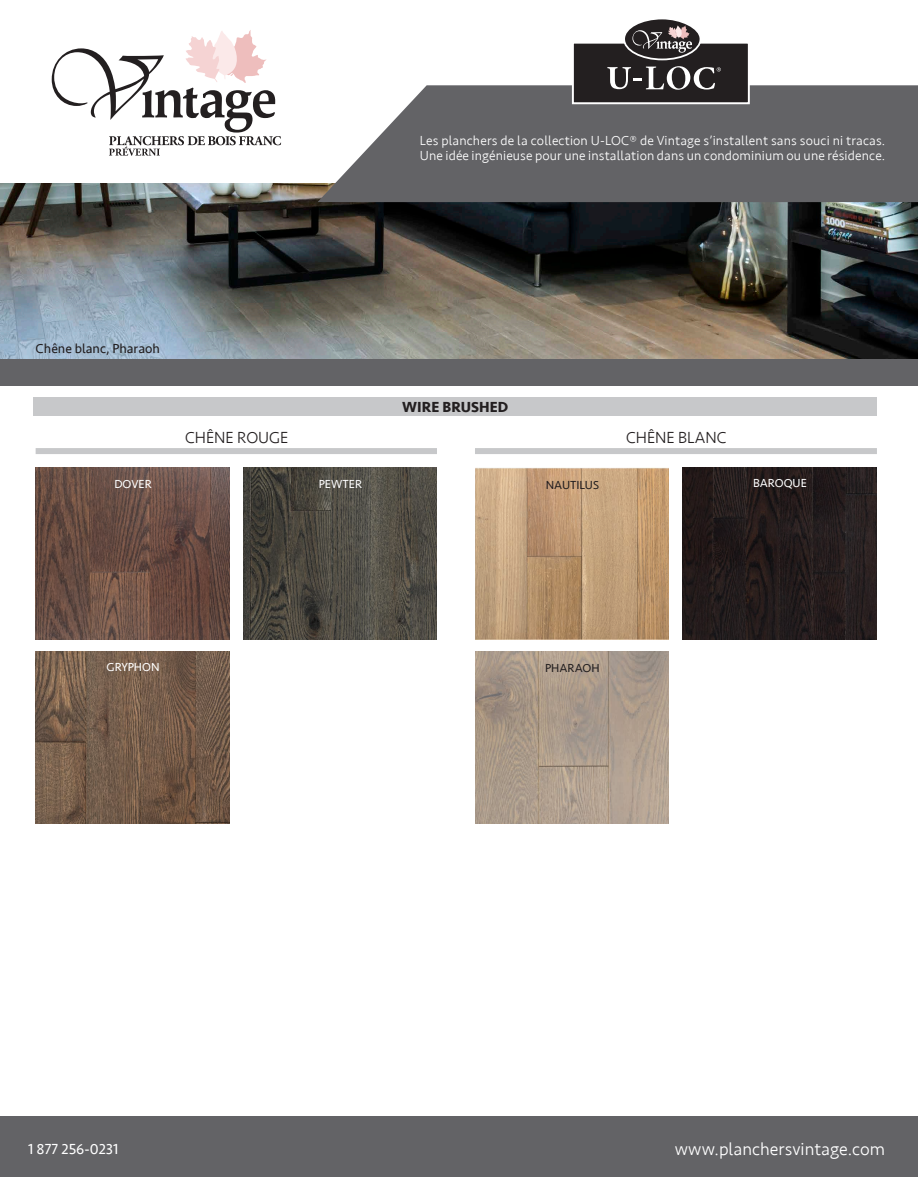
<style>
.page{position:relative;width:918px;height:1188px;background:#fff}
.page>*{position:absolute;margin:0;border:0;box-sizing:border-box;transform-origin:0 0}
.t1{font:300 18px "Seravek";color:#fff}
.t2{font:300 16.5px "Seravek";color:#231f20}
.t3{font:15px "Seravek";color:#fff}
.t4{font:700 15px "Seravek";color:#231f20}
.Text_intro{font:300 13.5px/15px "Seravek";letter-spacing:.01em;color:#fff}
.t5{font:13.5px "Seravek";color:#231f20}
.t6{font:12px "Seravek";color:#fff}
.t7{font:12px "Seravek";color:#231f20}
</style>
<div class="page">
<img style="left:0;top:184px;width:918px;height:175px">
<div style="left:0;top:359px;width:918px;height:27px;background:#636366"></div>
<div style="left:1px;top:1117px;width:917px;height:60px;background:#636366"></div>
<svg style="left:318px;top:85px;width:600px;height:117px;background:#717174"></svg>
<svg style="left:52px;top:30px;width:229px;height:126px"></svg>
<img style="left:36px;top:652px;width:194px;height:171px">
<img style="left:243px;top:467px;width:194px;height:172px">
<img style="left:682px;top:467px;width:194px;height:172px">
<img style="left:475px;top:467px;width:194px;height:172px">
<img style="left:36px;top:467px;width:194px;height:172px">
<img style="left:475px;top:652px;width:194px;height:171px">
<div style="left:33px;top:397px;width:844px;height:19px;background:#c7c8ca"></div>
<div style="left:36px;top:448px;width:401px;height:6px;background:#c7c8ca"></div>
<div style="left:475px;top:448px;width:402px;height:6px;background:#c7c8ca"></div>
<div style="left:573px;top:43px;width:176px;height:60px;background:#231f20"></div>
<div style="left:572px;top:42px;width:178px;height:62px;border:2px solid #fff"></div>
<svg style="left:624px;top:18px;width:76px;height:41px"></svg>
<div style="left:623px;top:18px;width:78px;height:42px;border:2px solid #fff;border-radius:50%"></div>
<svg style="left:632px;top:25px;width:60px;height:28px"></svg>
<svg style="left:607px;top:66px;width:114px;height:24px"></svg>
<p class="Text_intro" style="left:420px;top:134px;width:467px">Les planchers de la collection U-LOC® de Vintage s’installent sans souci ni tracas.<br>Une idée ingénieuse pour une installation dans un condominium ou une résidence.</p>
<p class="t5" style="left:36px;top:338px;width:126px">Chêne blanc, Pharaoh</p>
<p class="t4" style="left:402px;top:395px;width:107px">WIRE BRUSHED</p>
<p class="t2" style="left:185px;top:428px;width:105px">CHÊNE ROUGE</p>
<p class="t2" style="left:626px;top:428px;width:102px">CHÊNE BLANC</p>
<p class="t6" style="left:114px;top:474px;width:39px">DOVER</p>
<p class="t6" style="left:319px;top:475px;width:45px">PEWTER</p>
<p class="t7" style="left:546px;top:476px;width:55px">NAUTILUS</p>
<p class="t6" style="left:753px;top:473px;width:55px">BAROQUE</p>
<p class="t6" style="left:107px;top:657px;width:54px">GRYPHON</p>
<p class="t7" style="left:545px;top:658px;width:56px">PHARAOH</p>
<p class="t3" style="left:28px;top:1137px;width:92px">1 877 256-0231</p>
<p class="t1" style="left:675px;top:1139px;width:212px">www.planchersvintage.com</p>
</div>
